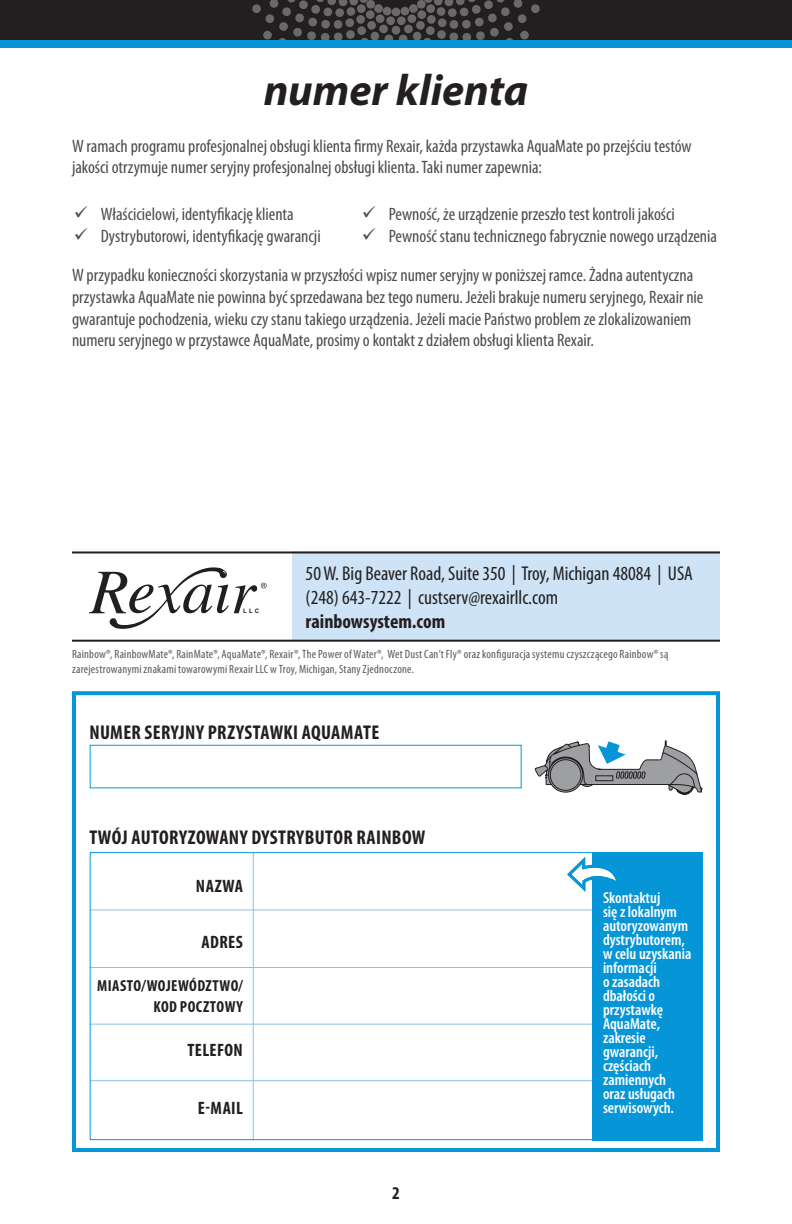
<style>
.page{position:relative;width:792px;height:1224px;background:#fff}
.page>*{position:absolute;margin:0;border:0;box-sizing:border-box;transform-origin:0 0}
.t1{font:italic 700 44px "Myriad Pro";color:#231f20}
.t2{font:condensed 20px "Myriad Pro";color:#231f20}
.t3{font:700 condensed 20px "Myriad Pro";letter-spacing:.015em;color:#231f20}
.t4{font:condensed 18px/21.6px "Myriad Pro";color:#4b4c4d}
.t5{font:700 condensed 18px "Myriad Pro";letter-spacing:.025em;color:#231f20}
.t6{font:600 condensed 16px/14px "Myriad Pro";color:#fff}
.t7{font:700 condensed 16px/21.6px "Myriad Pro";letter-spacing:.03em;color:#231f20;text-align:right}
.t8{font:condensed 12px/14.4px "Myriad Pro";letter-spacing:.02em;color:#57585a}
.t9{font:700 6.2px "Arial";color:#231f20}
</style>
<div class="page">
<div style="left:0;top:0;width:792px;height:40px;background:#231f20"></div>
<svg style="left:252px;top:0;width:288px;height:40px"></svg>
<div style="left:0;top:40px;width:792px;height:8px;background:#0696d7"></div>
<div style="left:292px;top:551px;width:428px;height:89px;background:#cee3f5"></div>
<svg style="left:89px;top:567px;width:178px;height:62px"></svg>
<hr style="left:72px;top:640px;width:648px;height:2px;background:#231f20">
<hr style="left:72px;top:551px;width:648px;height:2px;background:#231f20">
<div style="left:72px;top:691px;width:648px;height:461px;border:4px solid #0696d7"></div>
<div style="left:90px;top:745px;width:432px;height:43px;border:1px solid #0696d7"></div>
<hr style="left:90px;top:909px;width:504px;height:1px;background:#8cc0e8">
<hr style="left:90px;top:967px;width:504px;height:1px;background:#8cc0e8">
<hr style="left:90px;top:1024px;width:504px;height:1px;background:#8cc0e8">
<hr style="left:90px;top:1080px;width:504px;height:1px;background:#8cc0e8">
<hr style="left:253px;top:852px;width:1px;height:288px;background:#8cc0e8">
<div style="left:592px;top:852px;width:110px;height:288px;background:#0696d7"></div>
<svg style="left:567px;top:856px;width:49px;height:36px"></svg>
<svg style="left:535px;top:740px;width:167px;height:54px"></svg>
<p class="t1" style="left:264px;top:62px;width:266px">numer klienta</p>
<p class="t4" style="left:72px;top:135px;width:621px">W ramach programu profesjonalnej obsługi klienta firmy Rexair, każda przystawka AquaMate po przejściu testów jakości otrzymuje numer seryjny profesjonalnej obsługi klienta. Taki numer zapewnia:</p>
<p class="t4" style="left:101px;top:203px;width:194px">Właścicielowi, identyfikację klienta</p>
<p class="t4" style="left:101px;top:225px;width:221px">Dystrybutorowi, identyfikację gwarancji</p>
<p class="t4" style="left:389px;top:203px;width:288px">Pewność, że urządzenie przeszło test kontroli jakości</p>
<p class="t4" style="left:389px;top:225px;width:330px">Pewność stanu technicznego fabrycznie nowego urządzenia</p>
<p class="t4" style="left:72px;top:264px;width:633px">W przypadku konieczności skorzystania w przyszłości wpisz numer seryjny w poniższej ramce. Żadna autentyczna przystawka AquaMate nie powinna być sprzedawana bez tego numeru. Jeżeli brakuje numeru seryjnego, Rexair nie gwarantuje pochodzenia, wieku czy stanu takiego urządzenia. Jeżeli macie Państwo problem ze zlokalizowaniem numeru seryjnego w przystawce AquaMate, prosimy o kontakt z działem obsługi klienta Rexair.</p>
<p class="t9" style="left:243px;top:607px;width:18px">LLC</p>
<p class="t2" style="left:306px;top:562px;width:389px">50 W. Big Beaver Road, Suite 350 | Troy, Michigan 48084 | USA</p>
<p class="t2" style="left:306px;top:586px;width:254px">(248) 643-7222 | custserv@rexairllc.com</p>
<p class="t3" style="left:306px;top:609px;width:141px">rainbowsystem.com</p>
<p class="t8" style="left:72px;top:647px;width:598px">Rainbow®, RainbowMate®, RainMate®, AquaMate®, Rexair®, The Power of Water®, Wet Dust Can’t Fly® oraz konfiguracja systemu czyszczącego Rainbow® są zarejestrowanymi znakami towarowymi Rexair LLC w Troy, Michigan, Stany Zjednoczone.</p>
<p class="t3" style="left:89px;top:720px;width:291px">NUMER SERYJNY PRZYSTAWKI AQUAMATE</p>
<p class="t3" style="left:89px;top:825px;width:338px">TWÓJ AUTORYZOWANY DYSTRYBUTOR RAINBOW</p>
<p class="t5" style="left:196px;top:875px;width:48px">NAZWA</p>
<p class="t5" style="left:201px;top:930px;width:43px">ADRES</p>
<p class="t7" style="left:97px;top:974px;width:147px">MIASTO/WOJEWÓDZTWO/<br>KOD POCZTOWY</p>
<p class="t5" style="left:187px;top:1039px;width:57px">TELEFON</p>
<p class="t5" style="left:198px;top:1096px;width:46px">E-MAIL</p>
<p class="t5" style="left:392px;top:1181px;width:9px">2</p>
<p class="t6" style="left:603px;top:891px;width:90px">Skontaktuj<br>się z lokalnym autoryzowanym dystrybutorem, w celu uzyskania informacji<br>o zasadach dbałości o przystawkę<br>AquaMate, zakresie gwarancji, częściach zamiennych oraz usługach serwisowych.</p>
</div>
